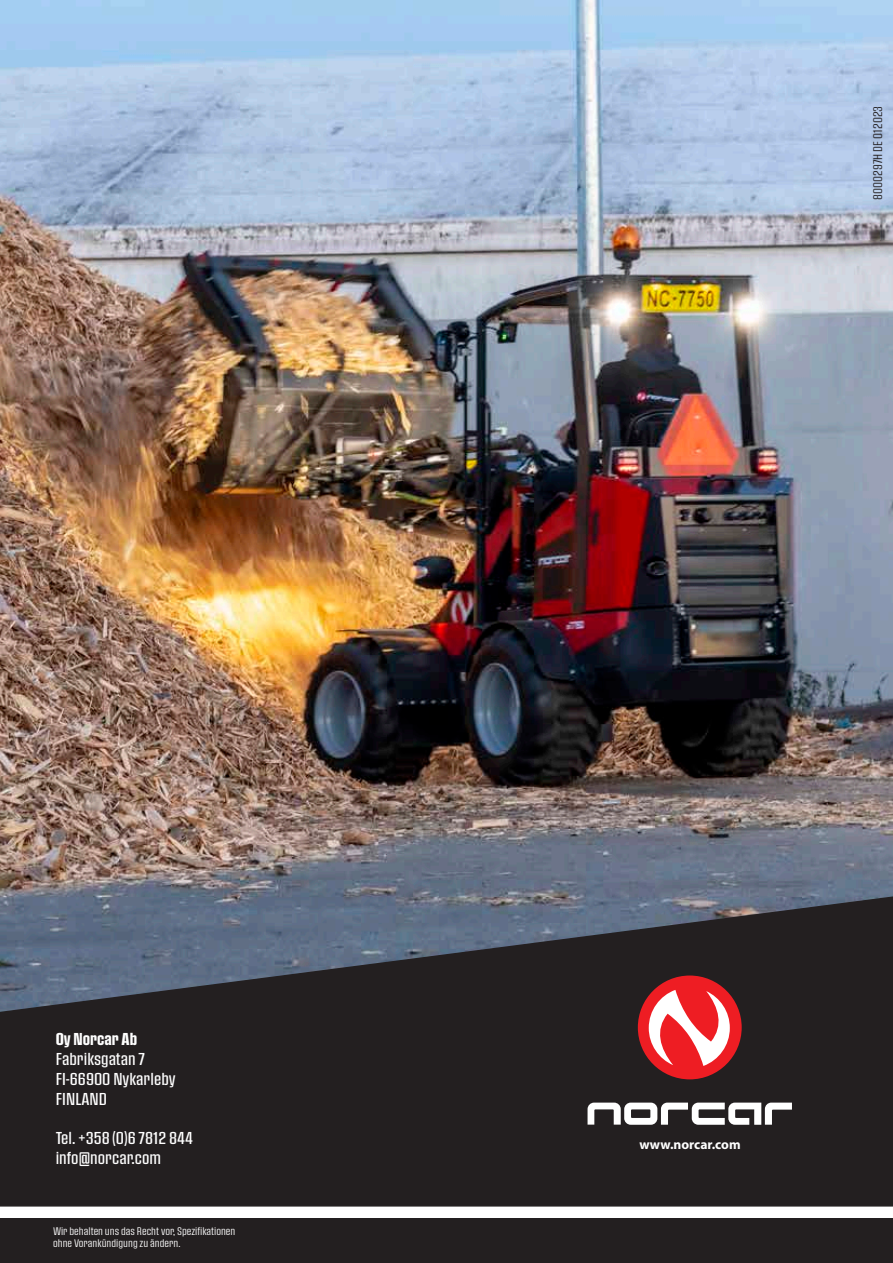
<style>
.page{position:relative;width:893px;height:1263px;background:#fff}
.page>*{position:absolute;margin:0;border:0;box-sizing:border-box;transform-origin:0 0}
.t1{font:16.5px/19.8px "Pressio No.42";color:#fff}
.t2{font:16.5px "Pressio No.44";color:#fff}
.t3{font:700 13.5px "Myriad Pro";color:#fff}
.t4{font:12px "Pressio No.41";color:#231f20}
.t5{font:10.5px/12.6px "Pressio No.41";color:#fff}
</style>
<div class="page">
<img style="left:0;top:0;width:893px;height:894px">
<svg style="left:0;top:894px;width:893px;height:313px;background:#2f2f34"></svg>
<div style="left:638px;top:975px;width:104px;height:104px;background:#ee1d23;border-radius:50%"></div>
<svg style="left:587px;top:1102px;width:205px;height:23px"></svg>
<svg style="left:649px;top:990px;width:81px;height:76px"></svg>
<div style="left:0;top:1218px;width:893px;height:45px;background:#231f20"></div>
<p class="t2" style="left:56px;top:1030px;width:83px">Oy Norcar Ab</p>
<p class="t1" style="left:56px;top:1049px;width:121px">Fabriksgatan 7<br>FI-66900 Nykarleby<br>FINLAND</p>
<p class="t1" style="left:56px;top:1128px;width:139px">Tel. +358 (0)6 7812 844 info@norcar.com</p>
<p class="t5" style="left:53px;top:1224px;width:184px">Wir behalten uns das Recht vor, Spezifikationen ohne Vorankündigung zu ändern.</p>
<p class="t4" style="left:871px;top:200px;width:96px;rotate:-90deg">8000297H DE 012023</p>
<p class="t3" style="left:639px;top:1136px;width:103px">www.norcar.com</p>
</div>
